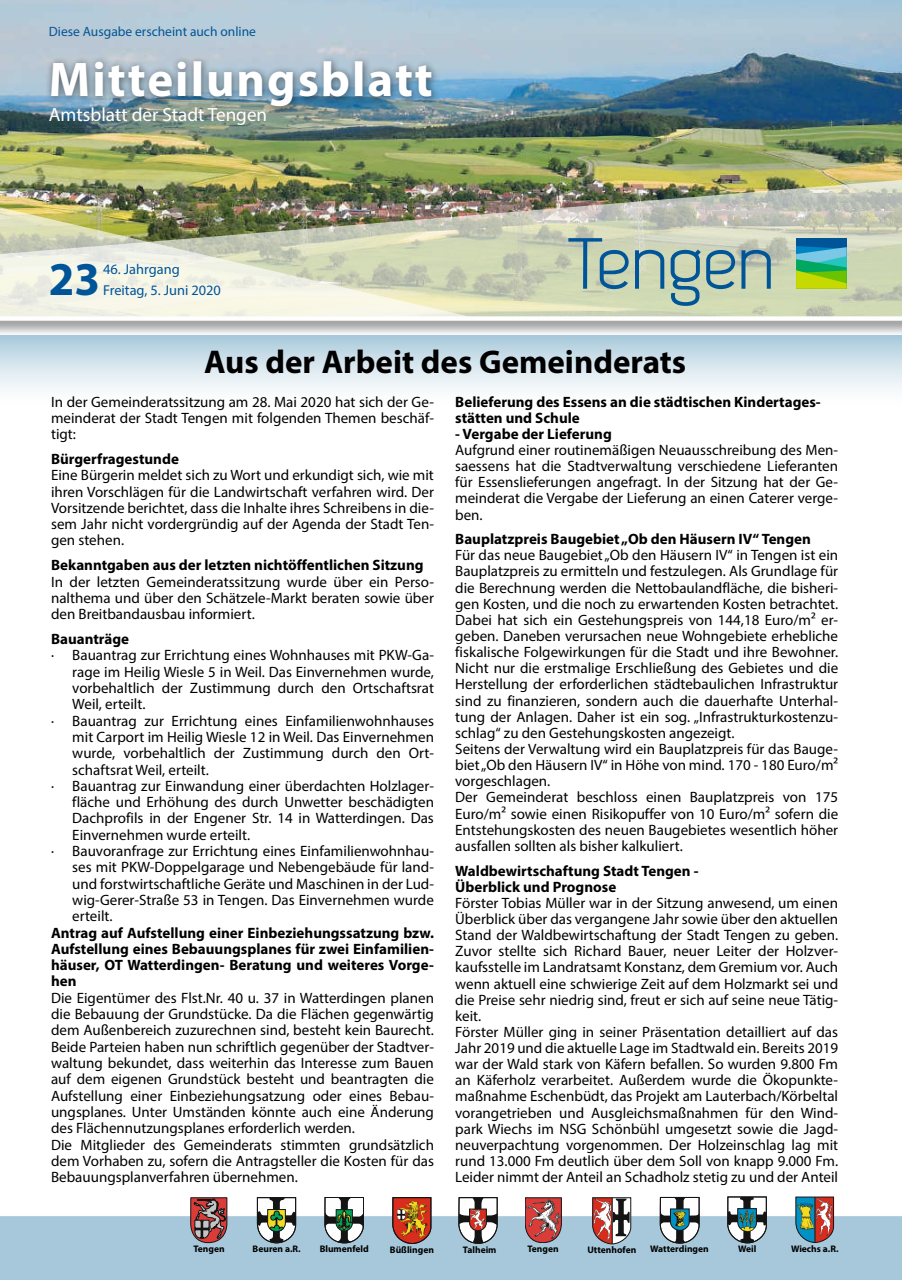
<style>
.page{position:relative;width:902px;height:1280px;background:#fff}
.page>*{position:absolute;margin:0;border:0;box-sizing:border-box;transform-origin:0 0}
.t1{font:700 48.9px "Myriad Pro";letter-spacing:.04em;color:#fff}
.t2{font:700 47.25px "Myriad Pro";color:#005598}
.t3{font:700 33px "Myriad Pro";color:#000}
.t4{font:19.2px "Myriad Pro";color:#fff}
.t5{font:15px/16.2px "Myriad Pro";color:#000;text-align:justify}
.t6{font:700 15px/16.4px "Myriad Pro";color:#000}
.t7{font:14.4px/21px "Myriad Pro";color:#005598}
.t8{font:13.5px "Myriad Pro";color:#005598}
.t9{font:700 9.45px "Myriad Pro";color:#000}
</style>
<div class="page">
<div style="left:0;top:0;width:901px;height:337px;background:#000;opacity:.36"></div>
<img style="left:0;top:0;width:901px;height:321px">
<img style="left:0;top:180px;width:901px;height:137px">
<img style="left:0;top:207px;width:471px;height:110px">
<div style="left:796px;top:238px;width:50px;height:51px;background:#005598"></div>
<svg style="left:796px;top:246px;width:50px;height:43px;background:#62bc66"></svg>
<svg style="left:568px;top:238px;width:96px;height:51px;background:#9fb8ae"></svg>
<svg style="left:670px;top:250px;width:30px;height:56px;background:#80a5a8"></svg>
<svg style="left:706px;top:250px;width:64px;height:39px;background:#8aaaa9"></svg>
<div style="left:45px;top:55px;width:396px;height:61px;background:#000;opacity:.56"></div>
<div style="left:0;top:1213px;width:901px;height:67px;background:#a6c8da"></div>
<svg style="left:257px;top:1197px;width:39px;height:46px"></svg>
<svg style="left:324px;top:1197px;width:40px;height:46px"></svg>
<svg style="left:392px;top:1197px;width:39px;height:47px;background:#af5630"></svg>
<svg style="left:458px;top:1197px;width:39px;height:47px"></svg>
<svg style="left:592px;top:1197px;width:39px;height:47px"></svg>
<hr style="left:612px;top:1198px;width:1px;height:46px;background:#141414">
<svg style="left:659px;top:1197px;width:40px;height:46px"></svg>
<svg style="left:727px;top:1196px;width:39px;height:47px"></svg>
<svg style="left:795px;top:1196px;width:39px;height:47px;background:#847a71"></svg>
<hr style="left:814px;top:1197px;width:1px;height:45px;background:#141414">
<svg style="left:190px;top:1197px;width:37px;height:46px;background:#8d5555"></svg>
<svg style="left:525px;top:1197px;width:36px;height:46px;background:#b15a59"></svg>
<div style="left:0;top:335px;width:901px;height:71px;background:linear-gradient(to bottom,#adccdd,#fff)"></div>
<p class="t8" style="left:49px;top:24px;width:208px">Diese Ausgabe erscheint auch online</p>
<h1 class="t1" style="left:49px;top:48px;width:385px">Mitteilungsblatt</h1>
<p class="t4" style="left:49px;top:103px;width:220px">Amtsblatt der Stadt Tengen</p>
<h2 class="t2" style="left:49px;top:248px;width:53px">23</h2>
<p class="t7" style="left:103px;top:258px;width:119px">46. Jahrgang<br>Freitag, 5. Juni 2020</p>
<h3 class="t3" style="left:204px;top:341px;width:483px">Aus der Arbeit des Gemeinderats</h3>
<p class="t5" style="left:51px;top:393px;width:384px">In der Gemeinderatssitzung am 28. Mai 2020 hat sich der Ge&shy;meinderat der Stadt Tengen mit folgenden Themen beschäf&shy;tigt:</p>
<p class="t6" style="left:51px;top:450px;width:129px">Bürgerfragestunde</p>
<p class="t5" style="left:51px;top:467px;width:384px">Eine Bürgerin meldet sich zu Wort und erkundigt sich, wie mit ihren Vorschlägen für die Landwirtschaft verfahren wird. Der Vorsitzende berichtet, dass die Inhalte ihres Schreibens in die&shy;sem Jahr nicht vordergründig auf der Agenda der Stadt Ten&shy;gen stehen.</p>
<p class="t6" style="left:51px;top:557px;width:374px">Bekanntgaben aus der letzten nichtöffentlichen Sitzung</p>
<p class="t5" style="left:51px;top:573px;width:384px">In der letzten Gemeinderatssitzung wurde über ein Perso&shy;nalthema und über den Schätzele-Markt beraten sowie über den Breitbandausbau informiert.</p>
<p class="t6" style="left:51px;top:630px;width:80px">Bauanträge</p>
<p class="t5" style="left:51px;top:647px;width:384px">· Bauantrag zur Errichtung eines Wohnhauses mit PKW-Ga-</p>
<p class="t5" style="left:72px;top:663px;width:363px">rage im Heilig Wiesle 5 in Weil. Das Einvernehmen wurde,</p>
<p class="t5" style="left:72px;top:680px;width:363px">vorbehaltlich der Zustimmung durch den Ortschaftsrat</p>
<p class="t5" style="left:72px;top:696px;width:75px">Weil, erteilt.</p>
<p class="t5" style="left:51px;top:712px;width:384px">· Bauantrag zur Errichtung eines Einfamilienwohnhauses</p>
<p class="t5" style="left:72px;top:728px;width:363px">mit Carport im Heilig Wiesle 12 in Weil. Das Einvernehmen</p>
<p class="t5" style="left:72px;top:745px;width:363px">wurde, vorbehaltlich der Zustimmung durch den Ort-</p>
<p class="t5" style="left:72px;top:761px;width:138px">schaftsrat Weil, erteilt.</p>
<p class="t5" style="left:51px;top:777px;width:384px">· Bauantrag zur Einwandung einer überdachten Holzlager-</p>
<p class="t5" style="left:72px;top:794px;width:363px">fläche und Erhöhung des durch Unwetter beschädigten</p>
<p class="t5" style="left:72px;top:810px;width:363px">Dachprofils in der Engener Str. 14 in Watterdingen. Das</p>
<p class="t5" style="left:72px;top:826px;width:179px">Einvernehmen wurde erteilt.</p>
<p class="t5" style="left:51px;top:843px;width:384px">· Bauvoranfrage zur Errichtung eines Einfamilienwohnhau-</p>
<p class="t5" style="left:72px;top:859px;width:363px">ses mit PKW-Doppelgarage und Nebengebäude für land-</p>
<p class="t5" style="left:72px;top:875px;width:363px">und forstwirtschaftliche Geräte und Maschinen in der Lud-</p>
<p class="t5" style="left:72px;top:891px;width:363px">wig-Gerer-Straße 53 in Tengen. Das Einvernehmen wurde</p>
<p class="t5" style="left:72px;top:908px;width:42px">erteilt.</p>
<p class="t6" style="left:51px;top:924px;width:384px;text-align:justify">Antrag auf Aufstellung einer Einbeziehungssatzung bzw.<br>Aufstellung eines Bebauungsplanes für zwei Einfamilien&shy;häuser, OT Watterdingen- Beratung und weiteres Vorge&shy;hen</p>
<p class="t5" style="left:51px;top:989px;width:384px;text-align:left">Die Eigentümer des Flst.Nr. 40 u. 37 in Watterdingen planen die Bebauung der Grundstücke. Da die Flächen gegenwärtig dem Außenbereich zuzurechnen sind, besteht kein Baurecht.<br>Beide Parteien haben nun schriftlich gegenüber der Stadtver&shy;waltung bekundet, dass weiterhin das Interesse zum Bauen auf dem eigenen Grundstück besteht und beantragten die Aufstellung einer Einbeziehungsatzung oder eines Bebau&shy;ungsplanes. Unter Umständen könnte auch eine Änderung des Flächennutzungsplanes erforderlich werden.<br>Die Mitglieder des Gemeinderats stimmten grundsätzlich dem Vorhaben zu, sofern die Antragsteller die Kosten für das Bebauungsplanverfahren übernehmen.</p>
<p class="t6" style="left:455px;top:393px;width:367px">Belieferung des Essens an die städtischen Kindertages&shy;stätten und Schule</p>
<p class="t6" style="left:455px;top:425px;width:158px">- Vergabe der Lieferung</p>
<p class="t5" style="left:455px;top:442px;width:384px">Aufgrund einer routinemäßigen Neuausschreibung des Men&shy;saessens hat die Stadtverwaltung verschiedene Lieferanten für Essenslieferungen angefragt. In der Sitzung hat der Ge&shy;meinderat die Vergabe der Lieferung an einen Caterer verge&shy;ben.</p>
<p class="t6" style="left:455px;top:530px;width:357px">Bauplatzpreis Baugebiet „Ob den Häusern IV“ Tengen</p>
<p class="t5" style="left:455px;top:547px;width:384px;text-align:left">Für das neue Baugebiet „Ob den Häusern IV“ in Tengen ist ein Bauplatzpreis zu ermitteln und festzulegen. Als Grundlage für die Berechnung werden die Nettobaulandfläche, die bisheri&shy;gen Kosten, und die noch zu erwartenden Kosten betrachtet.<br>Dabei hat sich ein Gestehungspreis von 144,18 Euro/m² er&shy;geben. Daneben verursachen neue Wohngebiete erhebliche fiskalische Folgewirkungen für die Stadt und ihre Bewohner.<br>Nicht nur die erstmalige Erschließung des Gebietes und die Herstellung der erforderlichen städtebaulichen Infrastruktur sind zu finanzieren, sondern auch die dauerhafte Unterhal&shy;tung der Anlagen. Daher ist ein sog. „Infrastrukturkostenzu&shy;schlag“ zu den Gestehungskosten angezeigt.<br>Seitens der Verwaltung wird ein Bauplatzpreis für das Bauge&shy;biet „Ob den Häusern IV“ in Höhe von mind. 170 - 180 Euro/m² vorgeschlagen.<br>Der Gemeinderat beschloss einen Bauplatzpreis von 175<br>Euro/m² sowie einen Risikopuffer von 10 Euro/m² sofern die Entstehungskosten des neuen Baugebietes wesentlich höher ausfallen sollten als bisher kalkuliert.</p>
<p class="t6" style="left:455px;top:862px;width:245px">Waldbewirtschaftung Stadt Tengen -<br>Überblick und Prognose</p>
<p class="t5" style="left:455px;top:894px;width:384px;text-align:left">Förster Tobias Müller war in der Sitzung anwesend, um einen Überblick über das vergangene Jahr sowie über den aktuellen Stand der Waldbewirtschaftung der Stadt Tengen zu geben.<br>Zuvor stellte sich Richard Bauer, neuer Leiter der Holzver&shy;kaufsstelle im Landratsamt Konstanz, dem Gremium vor. Auch wenn aktuell eine schwierige Zeit auf dem Holzmarkt sei und die Preise sehr niedrig sind, freut er sich auf seine neue Tätig&shy;keit.<br>Förster Müller ging in seiner Präsentation detailliert auf das Jahr 2019 und die aktuelle Lage im Stadtwald ein. Bereits 2019 war der Wald stark von Käfern befallen. So wurden 9.800 Fm an Käferholz verarbeitet. Außerdem wurde die Ökopunkte&shy;maßnahme Eschenbüdt, das Projekt am Lauterbach/Körbeltal vorangetrieben und Ausgleichsmaßnahmen für den Wind&shy;park Wiechs im NSG Schönbühl umgesetzt sowie die Jagd&shy;neuverpachtung vorgenommen. Der Holzeinschlag lag mit rund 13.000 Fm deutlich über dem Soll von knapp 9.000 Fm.<br>Leider nimmt der Anteil an Schadholz stetig zu und der Anteil</p>
<p class="t9" style="left:193px;top:1243px;width:33px">Tengen</p>
<p class="t9" style="left:252px;top:1243px;width:50px">Beuren a.R.</p>
<p class="t9" style="left:320px;top:1243px;width:51px">Blumenfeld</p>
<p class="t9" style="left:390px;top:1243px;width:45px">Büßlingen</p>
<p class="t9" style="left:463px;top:1243px;width:35px">Talheim</p>
<p class="t9" style="left:527px;top:1243px;width:33px">Tengen</p>
<p class="t9" style="left:587px;top:1244px;width:50px">Uttenhofen</p>
<p class="t9" style="left:650px;top:1243px;width:60px">Watterdingen</p>
<p class="t9" style="left:738px;top:1243px;width:20px">Weil</p>
<p class="t9" style="left:791px;top:1242px;width:49px">Wiechs a.R.</p>
</div>
